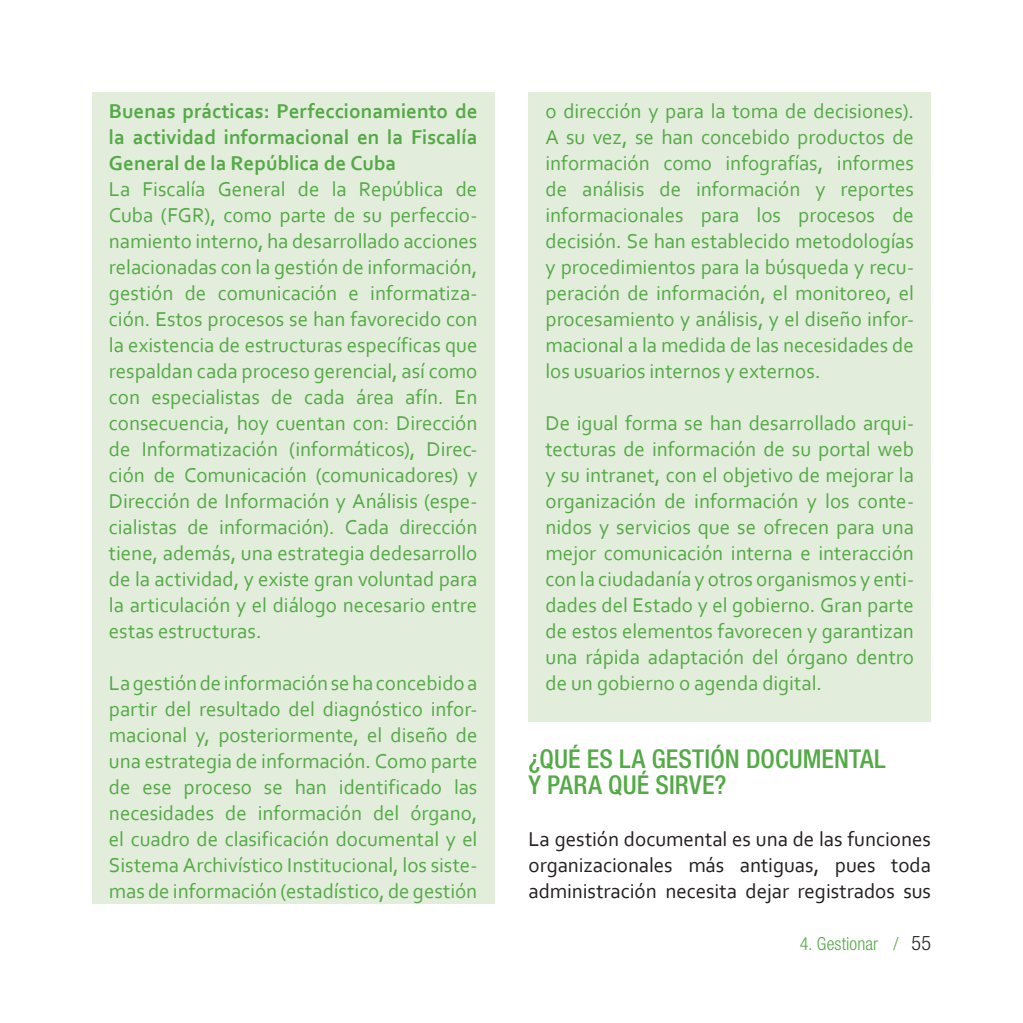
<style>
.page{position:relative;width:1023px;height:1023px;background:#fff}
.page>*{position:absolute;margin:0;border:0;box-sizing:border-box;transform-origin:0 0}
.t1{font:500 condensed 26px/26px "Helvetica Neue LT Std";letter-spacing:.005em;color:#54aa46}
.t2{font:21px/26px "Corbel";letter-spacing:-.005em;color:#54aa46;text-align:justify}
.t3{font:21px/26px "Corbel";letter-spacing:-.005em;color:#231f20;text-align:justify}
.t4{font:700 21px/26px "Corbel";color:#54aa46;text-align:justify}
.t5{font:300 condensed 18px "Helvetica Neue LT Std";letter-spacing:.005em;color:#54aa46}
.s1{font-size:20px;color:#231f20}
</style>
<div class="page">
<div style="left:92px;top:92px;width:402px;height:83px;background:#e3eddc"></div>
<div style="left:92px;top:170px;width:402px;height:473px;background:#e3eddc"></div>
<div style="left:92px;top:638px;width:402px;height:31px;background:#e3eddc"></div>
<div style="left:92px;top:664px;width:402px;height:239px;background:#e3eddc"></div>
<div style="left:528px;top:92px;width:403px;height:291px;background:#e3eddc"></div>
<div style="left:528px;top:378px;width:403px;height:31px;background:#e3eddc"></div>
<div style="left:528px;top:404px;width:403px;height:291px;background:#e3eddc"></div>
<div style="left:528px;top:690px;width:403px;height:31px;background:#e3eddc"></div>
<p class="t4" style="left:109px;top:97px;width:370px">Buenas prácticas: Perfeccionamiento de la actividad informacional en la Fiscalía General de la República de Cuba</p>
<p class="t2" style="left:109px;top:175px;width:370px">La Fiscalía General de la República de Cuba (FGR), como parte de su perfeccio&shy;namiento interno, ha desarrollado acciones relacionadas con la gestión de información, gestión de comunicación e informatiza&shy;ción. Estos procesos se han favorecido con la existencia de estructuras específicas que respaldan cada proceso gerencial, así como con especialistas de cada área afín. En consecuencia, hoy cuentan con: Dirección de Informatización (informáticos), Direc&shy;ción de Comunicación (comunicadores) y Dirección de Información y Análisis (espe&shy;cialistas de información). Cada dirección tiene, además, una estrategia dedesarrollo de la actividad, y existe gran voluntad para la articulación y el diálogo necesario entre estas estructuras.</p>
<p class="t2" style="left:109px;top:669px;width:370px">La gestión de información se ha concebido a partir del resultado del diagnóstico infor&shy;macional y, posteriormente, el diseño de una estrategia de información. Como parte de ese proceso se han identificado las necesidades de información del órgano, el cuadro de clasificación documental y el Sistema Archivístico Institucional, los siste&shy;mas de información (estadístico, de gestión</p>
<p class="t2" style="left:545px;top:97px;width:370px">o dirección y para la toma de decisiones).<br>A su vez, se han concebido productos de información como infografías, informes de análisis de información y reportes informacionales para los procesos de decisión. Se han establecido metodologías y procedimientos para la búsqueda y recu&shy;peración de información, el monitoreo, el procesamiento y análisis, y el diseño infor&shy;macional a la medida de las necesidades de los usuarios internos y externos.</p>
<p class="t2" style="left:545px;top:409px;width:370px">De igual forma se han desarrollado arqui&shy;tecturas de información de su portal web y su intranet, con el objetivo de mejorar la organización de información y los conte&shy;nidos y servicios que se ofrecen para una mejor comunicación interna e interacción con la ciudadanía y otros organismos y enti&shy;dades del Estado y el gobierno. Gran parte de estos elementos favorecen y garantizan una rápida adaptación del órgano dentro de un gobierno o agenda digital.</p>
<p class="t1" style="left:528px;top:745px;width:359px">¿QUÉ ES LA GESTIÓN DOCUMENTAL<br>Y PARA QUÉ SIRVE?</p>
<p class="t3" style="left:528px;top:825px;width:404px">La gestión documental es una de las funciones organizacionales más antiguas, pues toda administración necesita dejar registrados sus</p>
<p class="t5" style="left:800px;top:933px;width:133px">4. Gestionar / <span class="s1">55</span></p>
</div>
